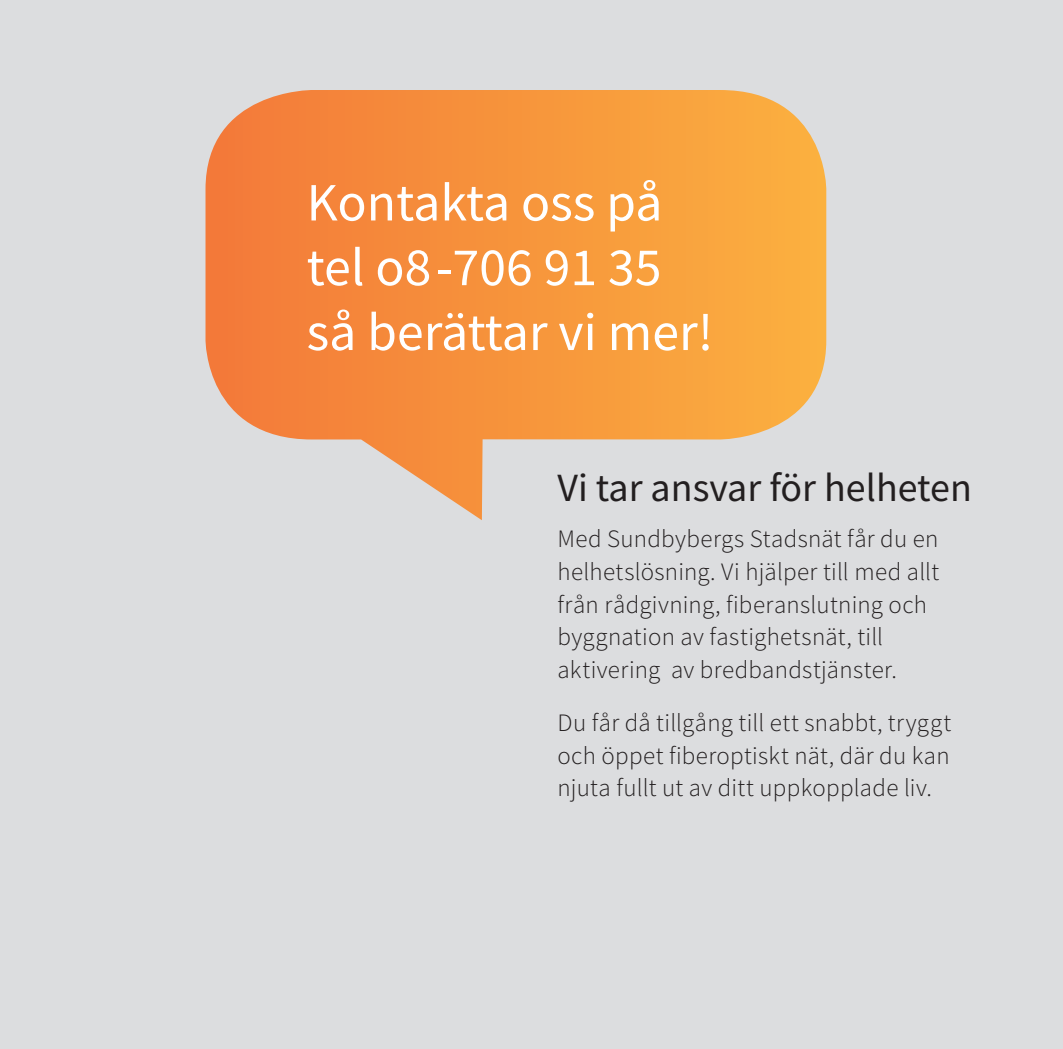
<style>
.page{position:relative;width:1063px;height:1049px;background:#dcdddf}
.page>*{position:absolute;margin:0;border:0;box-sizing:border-box;transform-origin:0 0}
.t1{font:54px/64.8px "Source Sans Pro";color:#fff}
.Underrubrik{font:40px "Source Sans Pro";color:#231f20}
.Ingress{font:300 25px/32.5px "Source Sans Pro";letter-spacing:.01em;color:#231f20}
</style>
<div class="page">
<svg style="left:206px;top:90px;width:620px;height:430px"></svg>
<p class="t1" style="left:307px;top:170px;width:408px">Kontakta oss på tel o8-706 91 35 så berättar vi mer!</p>
<p class="Underrubrik" style="left:557px;top:462px;width:416px">Vi tar ansvar för helheten</p>
<p class="Ingress" style="left:557px;top:523px;width:383px">Med Sundbybergs Stadsnät får du en helhetslösning. Vi hjälper till med allt från rådgivning, fiberanslutning och byggnation av fastighetsnät, till aktivering av bredbandstjänster.</p>
<p class="Ingress" style="left:557px;top:707px;width:395px;text-align:justify">Du får då tillgång till ett snabbt, tryggt och öppet fiberoptiskt nät, där du kan njuta fullt ut av ditt uppkopplade liv.</p>
</div>
